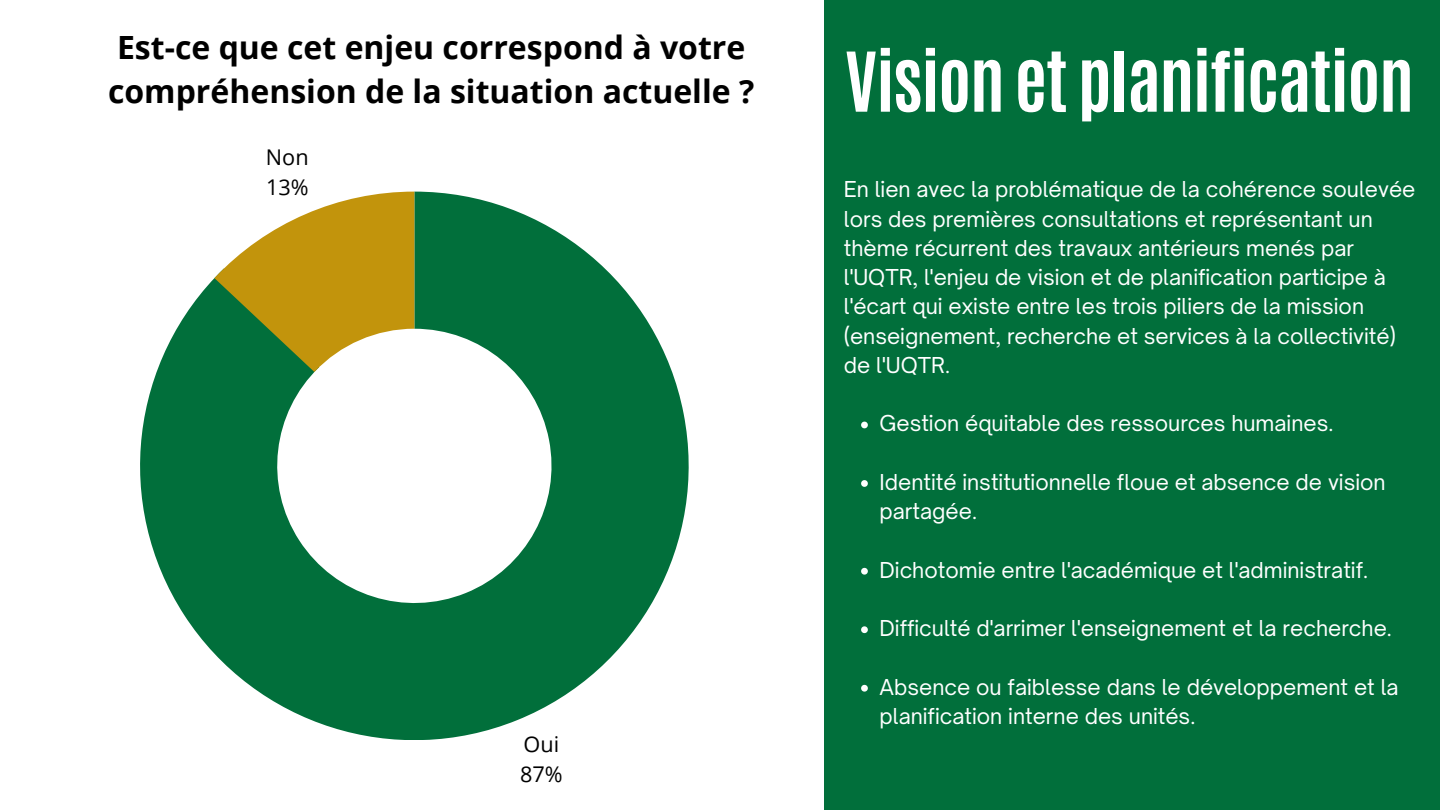
<style>
.page{position:relative;width:1440px;height:810px;background:#fff}
.page>*{position:absolute;margin:0;border:0;box-sizing:border-box;transform-origin:0 0}
.t1{font:700 70px "Antonio";letter-spacing:-.02em;color:#fff}
.t2{font:700 32px/44.2px "Open Sans";color:#000}
.t3{font:21.7px "Open Sans";color:#000}
.t4{font:21px/29.2px "Open Sauce One";color:#fff}
</style>
<div class="page">
<div style="left:825px;top:0;width:615px;height:810px;background:#016f3b"></div>
<svg style="left:861px;top:422px;width:7px;height:6px"></svg>
<svg style="left:861px;top:480px;width:7px;height:7px"></svg>
<svg style="left:861px;top:568px;width:7px;height:7px"></svg>
<svg style="left:861px;top:626px;width:7px;height:7px"></svg>
<svg style="left:861px;top:685px;width:7px;height:7px"></svg>
<svg style="left:140px;top:192px;width:549px;height:548px;fill:#016f3b"></svg>
<svg style="left:214px;top:192px;width:200px;height:180px"></svg>
<p class="t2" style="left:108px;top:25px;width:648px">Est-ce que cet enjeu correspond à votre compréhension de la situation actuelle ?</p>
<p class="t3" style="left:266px;top:142px;width:44px">Non</p>
<p class="t3" style="left:266px;top:172px;width:44px">13%</p>
<p class="t3" style="left:524px;top:729px;width:37px">Oui</p>
<p class="t3" style="left:520px;top:759px;width:44px">87%</p>
<p class="t1" style="left:845px;top:32px;width:571px">Vision et planification</p>
<p class="t4" style="left:844px;top:175px;width:573px">En lien avec la problématique de la cohérence soulevée lors des premières consultations et représentant un thème récurrent des travaux antérieurs menés par l'UQTR, l'enjeu de vision et de planification participe à l'écart qui existe entre les trois piliers de la mission (enseignement, recherche et services à la collectivité) de l'UQTR.</p>
<p class="t4" style="left:880px;top:409px;width:455px">Gestion équitable des ressources humaines.</p>
<p class="t4" style="left:880px;top:467px;width:508px">Identité institutionnelle floue et absence de vision partagée.</p>
<p class="t4" style="left:880px;top:555px;width:490px">Dichotomie entre l'académique et l'administratif.</p>
<p class="t4" style="left:880px;top:613px;width:514px">Difficulté d'arrimer l'enseignement et la recherche.</p>
<p class="t4" style="left:880px;top:672px;width:521px">Absence ou faiblesse dans le développement et la planification interne des unités.</p>
</div>
